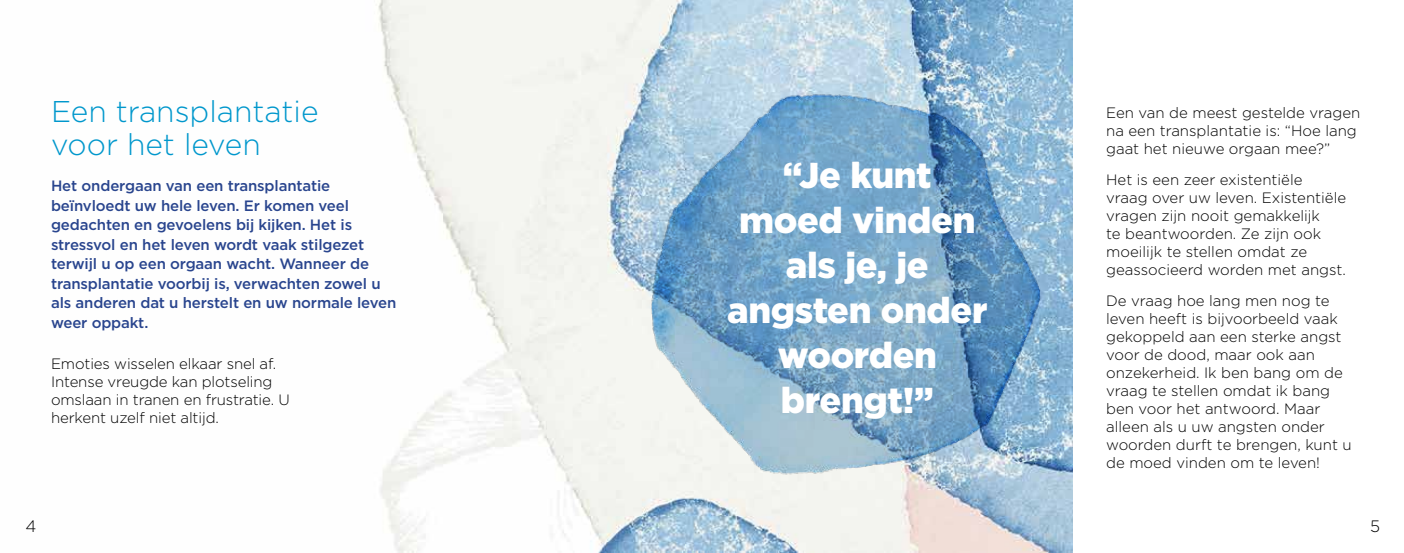
<style>
.page{position:relative;width:1404px;height:553px;background:#fff}
.page>*{position:absolute;margin:0;border:0;box-sizing:border-box;transform-origin:0 0}
.t1{font:900 36px/45px "Gotham";letter-spacing:-.01em;color:#fff;text-align:center}
.t2{font:300 30px/33px "Gotham";color:#0097cc}
.t3{font:300 16.5px "Gotham";color:#000}
.t4{font:300 15px/18px "Gotham";color:#000}
.t5{font:500 15px/19.5px "Gotham";letter-spacing:-.01em;color:#29458e}
</style>
<div class="page">
<img style="left:376px;top:0;width:695px;height:553px">
<img style="left:623px;top:62px;width:429px;height:445px">
<h2 class="t2" style="left:51px;top:94px;width:269px">Een transplantatie voor het leven</h2>
<p class="t5" style="left:51px;top:176px;width:347px">Het ondergaan van een transplantatie beïnvloedt uw hele leven. Er komen veel gedachten en gevoelens bij kijken. Het is stressvol en het leven wordt vaak stilgezet terwijl u op een orgaan wacht. Wanneer de transplantatie voorbij is, verwachten zowel u als anderen dat u herstelt en uw normale leven weer oppakt.</p>
<p class="t4" style="left:51px;top:354px;width:240px">Emoties wisselen elkaar snel af.<br>Intense vreugde kan plotseling omslaan in tranen en frustratie. U herkent uzelf niet altijd.</p>
<h1 class="t1" style="left:727px;top:153px;width:262px">“Je kunt moed vinden als je, je angsten onder woorden brengt!”</h1>
<p class="t4" style="left:1106px;top:104px;width:255px">Een van de meest gestelde vragen na een transplantatie is: “Hoe lang gaat het nieuwe orgaan mee?”</p>
<p class="t4" style="left:1106px;top:170px;width:241px">Het is een zeer existentiële vraag over uw leven. Existentiële vragen zijn nooit gemakkelijk<br>te beantwoorden. Ze zijn ook moeilijk te stellen omdat ze geassocieerd worden met angst.</p>
<p class="t4" style="left:1106px;top:291px;width:247px">De vraag hoe lang men nog te leven heeft is bijvoorbeeld vaak gekoppeld aan een sterke angst voor de dood, maar ook aan onzekerheid. Ik ben bang om de vraag te stellen omdat ik bang ben voor het antwoord. Maar alleen als u uw angsten onder woorden durft te brengen, kunt u de moed vinden om te leven!</p>
<p class="t3" style="left:26px;top:516px;width:12px">4</p>
<p class="t3" style="left:1369px;top:516px;width:11px">5</p>
</div>
